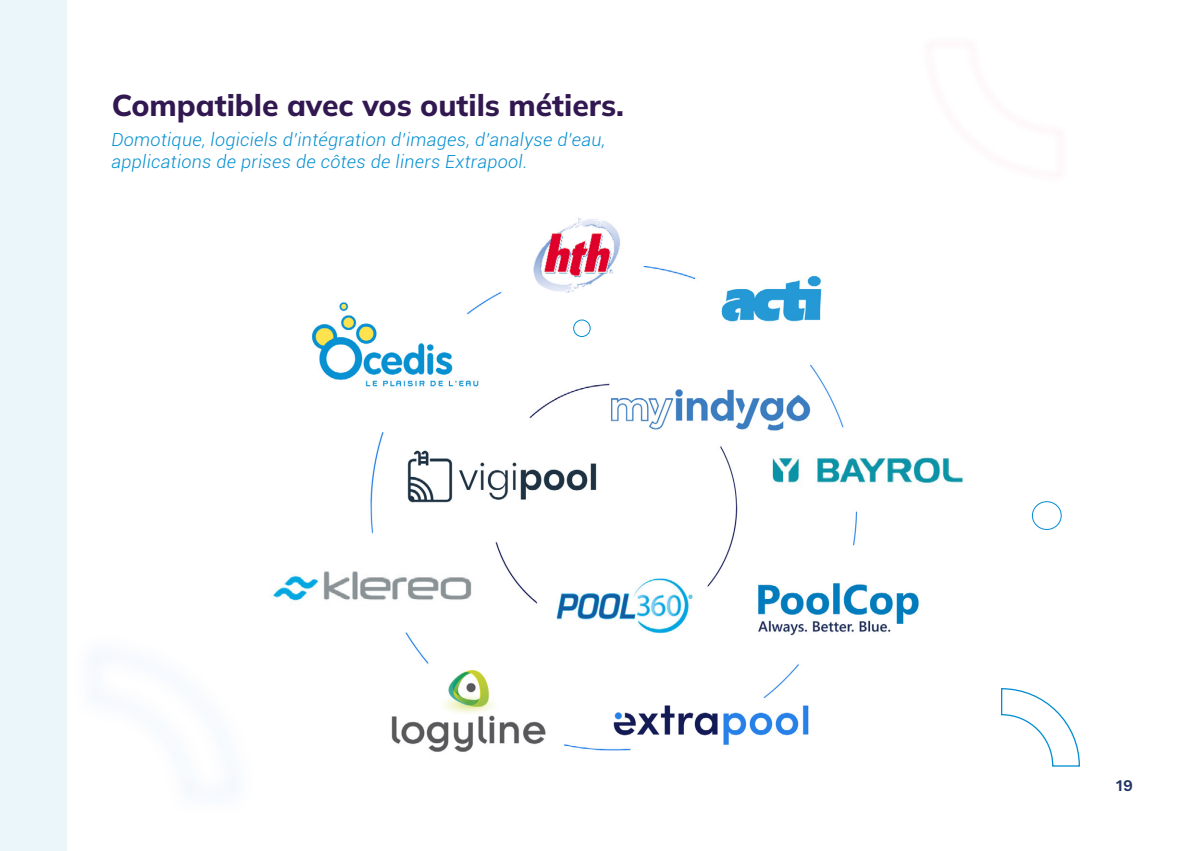
<style>
.page{position:relative;width:1191px;height:851px;background:#fff}
.page>*{position:absolute;margin:0;border:0;box-sizing:border-box;transform-origin:0 0}
.t1{font:800 30px "Mulish";color:#321850}
.t2{font:italic 300 18px/21.6px "Roboto";letter-spacing:.02em;color:#008dd1}
.t3{font:16px "Work Sans";color:#1f3563}
</style>
<div class="page">
<img style="left:272px;top:217px;width:691px;height:535px">
<div style="left:1032px;top:501px;width:29px;height:28px;border:1px solid #008dd1;border-radius:50%"></div>
<svg style="left:1001px;top:688px;width:79px;height:79px"></svg>
<div style="left:0;top:0;width:67px;height:850px;background:#ebf6fb"></div>
<div style="left:573px;top:320px;width:17px;height:16px;border:1px solid #008dd1;border-radius:50%"></div>
<h1 class="t1" style="left:112px;top:85px;width:513px">Compatible avec vos outils métiers.</h1>
<p class="t2" style="left:111px;top:128px;width:495px">Domotique, logiciels d’intégration d’images, d’analyse d’eau, applications de prises de côtes de liners Extrapool.</p>
<p class="t3" style="left:1116px;top:773px;width:18px">19</p>
</div>
